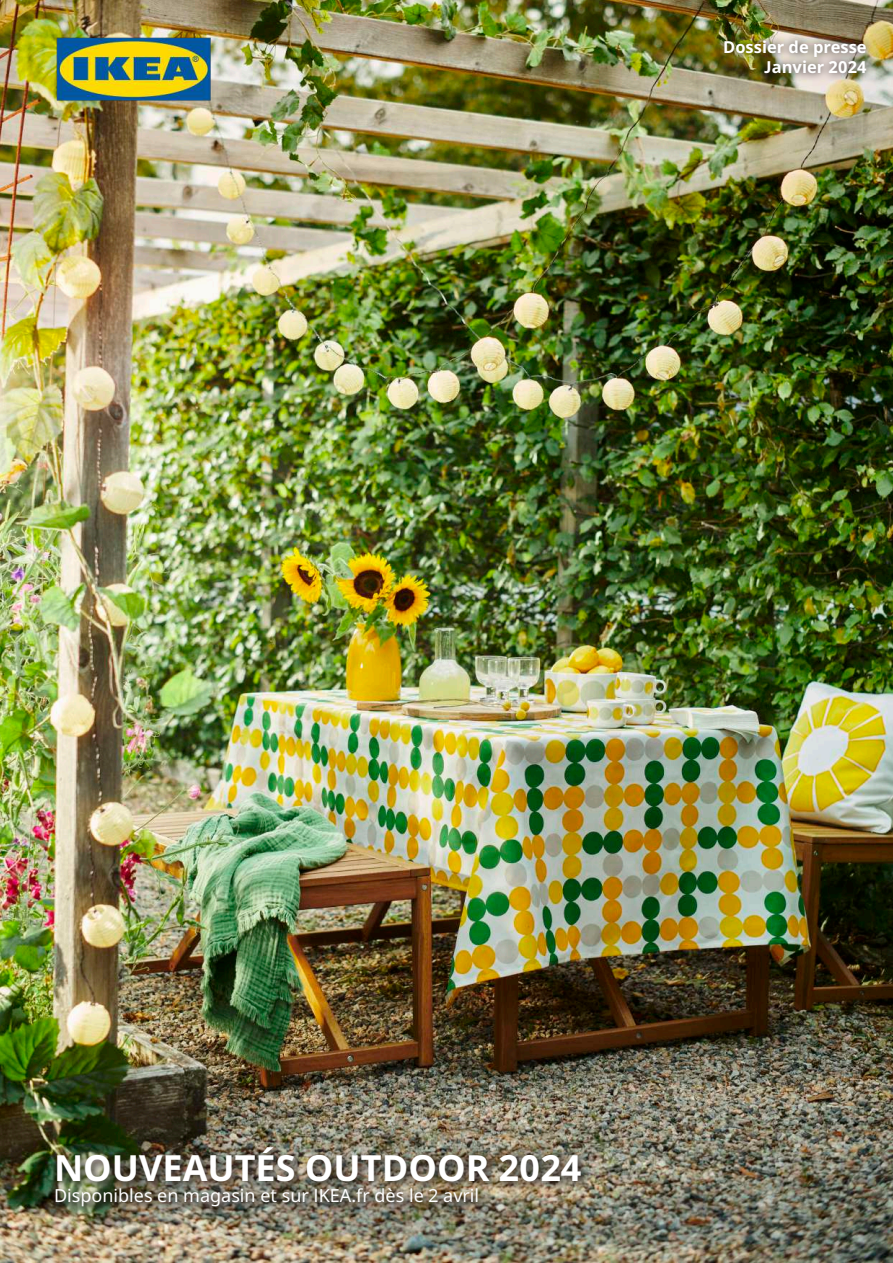
<style>
.page{position:relative;width:893px;height:1263px;background:#fff}
.page>*{position:absolute;margin:0;border:0;box-sizing:border-box;transform-origin:0 0}
.t1{font:700 36px "Noto IKEA Latin";color:#fff}
.t2{font:18px "Noto IKEA Latin";color:#fff}
.t3{font:700 16.5px/19.8px "Noto IKEA Latin";color:#fff;text-align:right}
</style>
<div class="page">
<img style="left:0;top:0;width:893px;height:1263px">
<img style="left:716px;top:32px;width:158px;height:50px">
<div style="left:50px;top:1141px;width:542px;height:77px;background:#231f20;opacity:.91"></div>
<img style="left:54px;top:35px;width:173px;height:70px">
<p class="t3" style="left:723px;top:37px;width:145px">Dossier de presse<br>Janvier 2024</p>
<h1 class="t1" style="left:54px;top:1142px;width:529px">NOUVEAUTÉS OUTDOOR 2024</h1>
<p class="t2" style="left:54px;top:1183px;width:427px">Disponibles en magasin et sur IKEA.fr dès le 2 avril</p>
</div>
